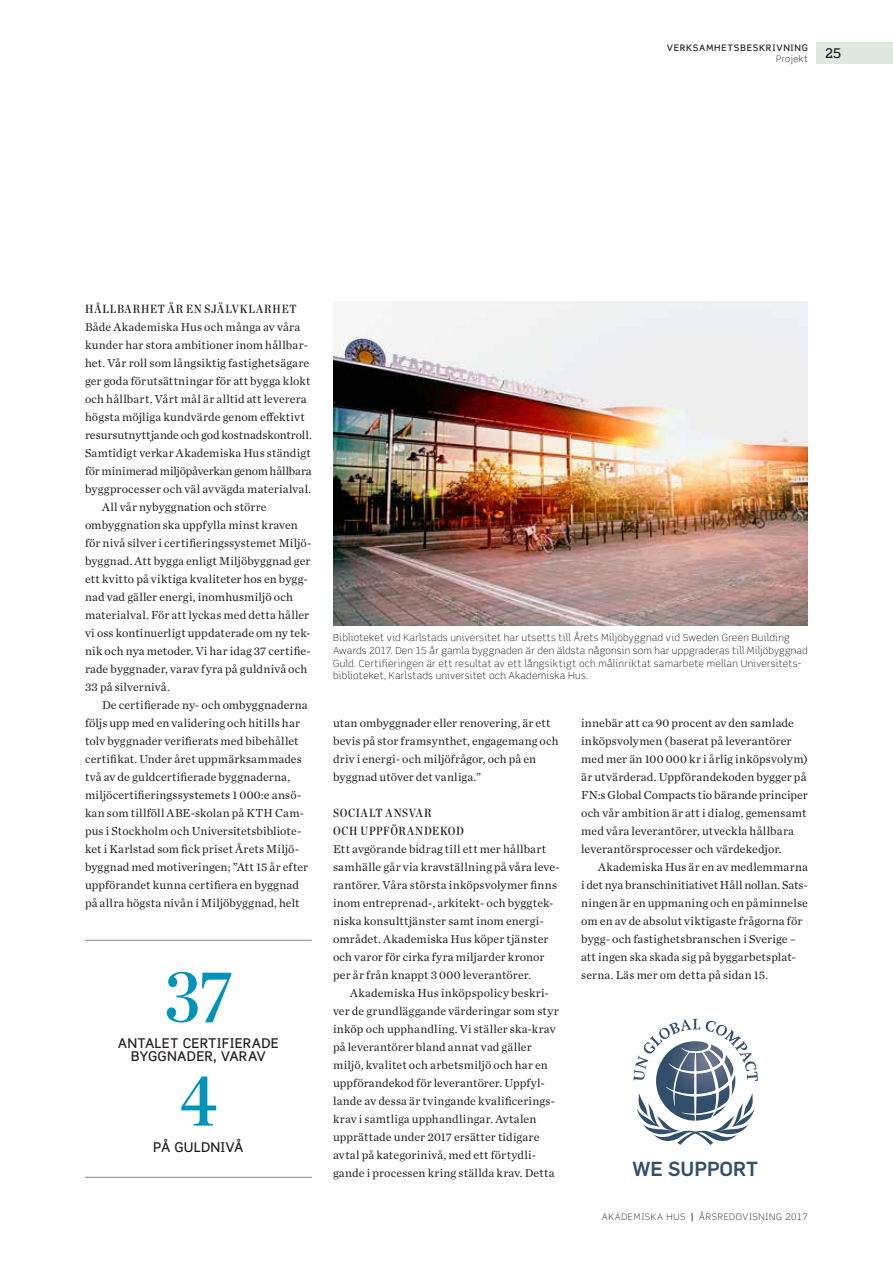
<style>
.page{position:relative;width:893px;height:1263px;background:#fff}
.page>*{position:absolute;margin:0;border:0;box-sizing:border-box;transform-origin:0 0}
.t1{font:75px "Chronicle Deck Cond Semi";color:#0094bb}
.t2{font:500 19.95px "Flama";color:#324f6b}
.t3{font:13.5px/13.5px "Scene AH Medium";letter-spacing:.005em;color:#231f20;text-align:center}
.t4{font:12px/18px "Chronicle Text G1";letter-spacing:.01em;color:#231f20}
.t5{font:12px/18px "Chronicle Deck Cond Semi";letter-spacing:.065em;color:#231f20}
.t6{font:12px "Chronicle Text G1";letter-spacing:-.02em;color:#231f20}
.t7{font:9.75px/12.8px "Scene AH Light";letter-spacing:.02em;color:#231f20}
.t8{font:9px "Scene AH Light";letter-spacing:.07em;color:#231f20}
.t9{font:9px "Scene AH Medium";letter-spacing:.075em;color:#231f20}
.t10{font:9px "Scene AH Light";letter-spacing:.045em;color:#231f20}
.s1{font-family:"Scene AH Medium"}
</style>
<div class="page">
<div style="left:816px;top:43px;width:77px;height:21px;background:#dee9e2"></div>
<svg style="left:633px;top:1019px;width:125px;height:126px"></svg>
<hr style="left:85px;top:940px;width:227px;height:1px;background:#939598">
<hr style="left:85px;top:1177px;width:227px;height:1px;background:#939598">
<img style="left:333px;top:302px;width:475px;height:323px">
<p class="t9" style="left:667px;top:42px;width:143px">VERKSAMHETSBESKRIVNING</p>
<p class="t10" style="left:776px;top:53px;width:33px">Projekt</p>
<p class="t3" style="left:825px;top:47px;width:18px">25</p>
<p class="t5" style="left:85px;top:299px;width:213px">HÅLLBARHET ÄR EN SJÄLVKLARHET</p>
<p class="t4" style="left:85px;top:317px;width:217px">Både Akademiska Hus och många av våra</p>
<p class="t4" style="left:85px;top:335px;width:225px">kunder har stora ambitioner inom hållbar-</p>
<p class="t4" style="left:85px;top:353px;width:226px">het. Vår roll som långsiktig fastighetsägare</p>
<p class="t4" style="left:85px;top:371px;width:227px">ger goda förutsättningar för att bygga klokt</p>
<p class="t4" style="left:85px;top:389px;width:223px">och hållbart. Vårt mål är alltid att leverera</p>
<p class="t4" style="left:85px;top:407px;width:221px">högsta möjliga kundvärde genom effektivt</p>
<p class="t4" style="left:85px;top:425px;width:228px">resursutnyttjande och god kostnadskontroll.</p>
<p class="t4" style="left:85px;top:443px;width:227px">Samtidigt verkar Akademiska Hus ständigt</p>
<p class="t6" style="left:85px;top:461px;width:228px">för minimerad miljöpåverkan genom hållbara</p>
<p class="t4" style="left:85px;top:479px;width:228px">byggprocesser och väl avvägda materialval.</p>
<p class="t4" style="left:102px;top:497px;width:166px">All vår nybyggnation och större</p>
<p class="t4" style="left:85px;top:515px;width:214px">ombyggnation ska uppfylla minst kraven</p>
<p class="t4" style="left:85px;top:533px;width:228px">för nivå silver i certifieringssystemet Miljö-</p>
<p class="t4" style="left:85px;top:551px;width:227px">byggnad. Att bygga enligt Miljöbyggnad ger</p>
<p class="t4" style="left:85px;top:569px;width:224px">ett kvitto på viktiga kvaliteter hos en bygg-</p>
<p class="t4" style="left:85px;top:587px;width:209px">nad vad gäller energi, inomhusmiljö och</p>
<p class="t4" style="left:85px;top:605px;width:226px">materialval. För att lyckas med detta håller</p>
<p class="t4" style="left:85px;top:623px;width:227px">vi oss kontinuerligt uppdaterade om ny tek-</p>
<p class="t4" style="left:85px;top:641px;width:227px">nik och nya metoder. Vi har idag 37 certifie-</p>
<p class="t4" style="left:85px;top:659px;width:224px">rade byggnader, varav fyra på guldnivå och</p>
<p class="t4" style="left:85px;top:677px;width:86px">33 på silvernivå.</p>
<p class="t4" style="left:102px;top:695px;width:207px">De certifierade ny- och ombyggnaderna</p>
<p class="t4" style="left:85px;top:713px;width:217px">följs upp med en validering och hitills har</p>
<p class="t4" style="left:85px;top:731px;width:215px">tolv byggnader verifierats med bibehållet</p>
<p class="t4" style="left:85px;top:749px;width:218px">certifikat. Under året uppmärksammades</p>
<p class="t4" style="left:85px;top:767px;width:207px">två av de guldcertifierade byggnaderna,</p>
<p class="t4" style="left:85px;top:785px;width:218px">miljöcertifieringssystemets 1 000:e ansö-</p>
<p class="t4" style="left:85px;top:803px;width:221px">kan som tillföll ABE-skolan på KTH Cam-</p>
<p class="t4" style="left:85px;top:821px;width:218px">pus i Stockholm och Universitetsbibliote-</p>
<p class="t4" style="left:85px;top:839px;width:216px">ket i Karlstad som fick priset Årets Miljö-</p>
<p class="t4" style="left:85px;top:857px;width:225px">byggnad med motiveringen; ”Att 15 år efter</p>
<p class="t4" style="left:85px;top:875px;width:215px">uppförandet kunna certifiera en byggnad</p>
<p class="t4" style="left:85px;top:893px;width:216px">på allra högsta nivån i Miljöbyggnad, helt</p>
<h1 class="t1" style="left:164px;top:937px;width:69px">37</h1>
<p class="t3" style="left:118px;top:1036px;width:162px">ANTALET CERTIFIERADE<br>BYGGNADER, VARAV</p>
<h1 class="t1" style="left:180px;top:1041px;width:39px">4</h1>
<p class="t3" style="left:153px;top:1140px;width:92px">PÅ GULDNIVÅ</p>
<p class="t7" style="left:333px;top:631px;width:476px">Biblioteket vid Karlstads universitet har utsetts till Årets Miljöbyggnad vid Sweden Green Building Awards 2017. Den 15 år gamla byggnaden är den äldsta någonsin som har uppgraderas till Miljöbyggnad Guld. Certifieringen är ett resultat av ett långsiktigt och målinriktat samarbete mellan Universitets&shy;biblioteket, Karlstads universitet och Akademiska Hus.</p>
<p class="t4" style="left:333px;top:713px;width:227px">utan ombyggnader eller renovering, är ett bevis på stor framsynthet, engagemang och driv i energi- och miljöfrågor, och på en byggnad utöver det vanliga.”</p>
<p class="t5" style="left:333px;top:803px;width:132px">SOCIALT ANSVAR<br>OCH UPPFÖRANDEKOD</p>
<p class="t4" style="left:333px;top:839px;width:228px">Ett avgörande bidrag till ett mer hållbart samhälle går via kravställning på våra leve&shy;rantörer. Våra största inköpsvolymer finns inom entreprenad-, arkitekt- och byggtek&shy;niska konsulttjänster samt inom energi&shy;området. Akademiska Hus köper tjänster och varor för cirka fyra miljarder kronor per år från knappt 3 000 leverantörer.</p>
<p class="t4" style="left:333px;top:983px;width:227px;text-indent:17px">Akademiska Hus inköpspolicy beskri&shy;ver de grundläggande värderingar som styr inköp och upphandling. Vi ställer ska-krav på leverantörer bland annat vad gäller miljö, kvalitet och arbetsmiljö och har en uppförandekod för leverantörer. Uppfyl&shy;lande av dessa är tvingande kvalificerings&shy;krav i samtliga upphandlingar. Avtalen upprättade under 2017 ersätter tidigare avtal på kategorinivå, med ett förtydli&shy;gande i processen kring ställda krav. Detta</p>
<p class="t4" style="left:581px;top:713px;width:228px">innebär att ca 90 procent av den samlade inköpsvolymen (baserat på leverantörer med mer än 100 000 kr i årlig inköpsvolym) är utvärderad. Uppförandekoden bygger på FN:s Global Compacts tio bärande principer och vår ambition är att i dialog, gemensamt med våra leverantörer, utveckla hållbara leverantörsprocesser och värdekedjor.</p>
<p class="t4" style="left:581px;top:857px;width:228px;text-indent:17px">Akademiska Hus är en av medlemmarna i det nya branschinitiativet Håll nollan. Sats&shy;ningen är en uppmaning och en påminnelse om en av de absolut viktigaste frågorna för bygg- och fastighetsbranschen i Sverige – att ingen ska skada sig på byggarbetsplat&shy;serna. Läs mer om detta på sidan 15.</p>
<h2 class="t2" style="left:633px;top:1154px;width:127px">WE SUPPORT</h2>
<p class="t8" style="left:602px;top:1212px;width:208px">AKADEMISKA HUS <span class="s1">|</span> ÅRSREDOVISNING 2017</p>
</div>
